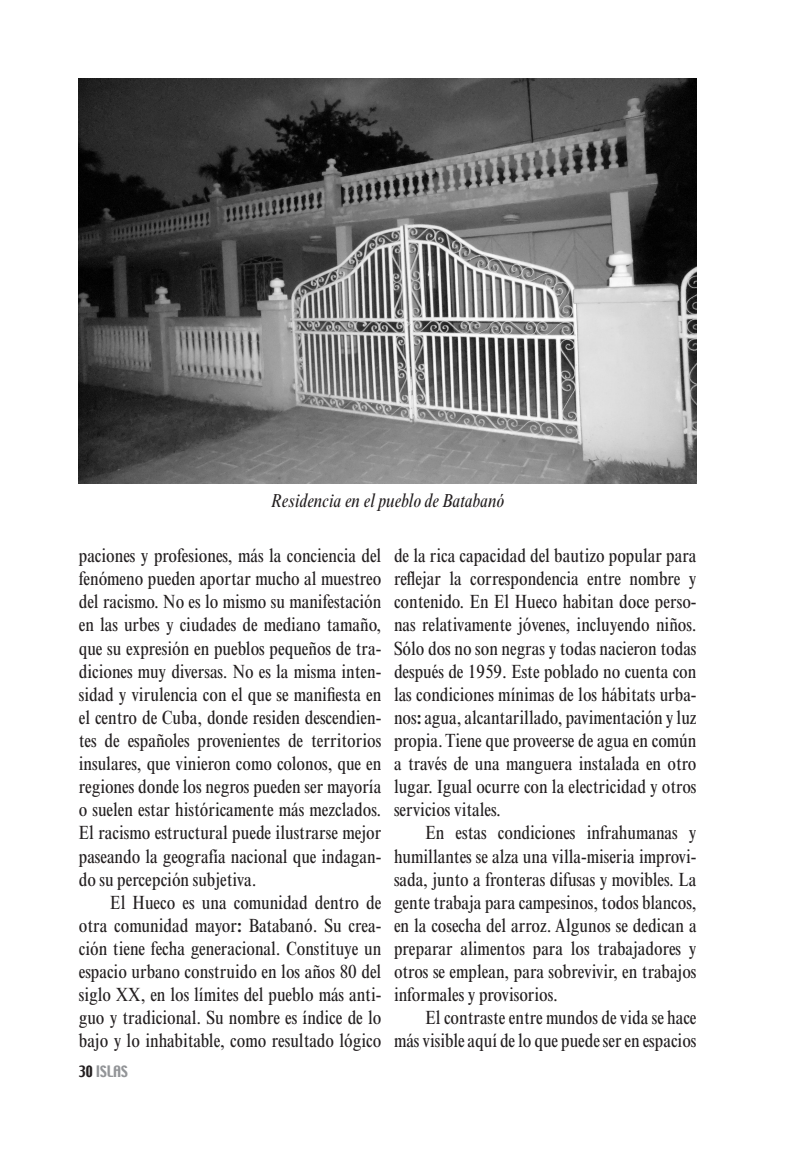
<style>
.page{position:relative;width:788px;height:1166px;background:#fff}
.page>*{position:absolute;margin:0;border:0;box-sizing:border-box;transform-origin:0 0}
.PárrafoArtículos{font:condensed 19.25px/23.1px "Times New Roman";letter-spacing:-.005em;color:#231f20;text-align:justify}
.PieDeFotos{font:italic condensed 19.25px "Times New Roman";letter-spacing:-.005em;color:#231f20}
.t1{font:14px "Techno";letter-spacing:-.005em;color:#939598}
.s1{font-weight:700}
.s2{color:#231f20}
</style>
<div class="page">
<img style="left:79px;top:79px;width:617px;height:404px">
<p class="PieDeFotos" style="left:271px;top:489px;width:234px">Residencia en el pueblo de Batabanó</p>
<p class="PárrafoArtículos" style="left:79px;top:544px;width:304px">paciones y profesiones, más la conciencia del fenómeno pueden aportar mucho al muestreo del racismo. No es lo mismo su manifestación en las urbes y ciudades de mediano tamaño, que su expresión en pueblos pequeños de tra&shy;diciones muy diversas. No es la misma inten&shy;sidad y virulencia con el que se manifiesta en el centro de Cuba, donde residen descendien&shy;tes de españoles provenientes de territorios insulares, que vinieron como colonos, que en regiones donde los negros pueden ser mayoría o suelen estar históricamente más mezclados.<br>El racismo estructural puede ilustrarse mejor paseando la geografía nacional que indagan&shy;do su percepción subjetiva.</p>
<p class="PárrafoArtículos" style="left:79px;top:890px;width:304px;text-indent:32px">El Hueco es una comunidad dentro de otra comunidad mayor<span class="s1">:</span> Batabanó. Su crea&shy;ción tiene fecha generacional. Constituye un espacio urbano construido en los años 80 del siglo XX, en los límites del pueblo más anti&shy;guo y tradicional. Su nombre es índice de lo bajo y lo inhabitable, como resultado lógico</p>
<p class="t1" style="left:79px;top:1061px;width:51px"><span class="s2">30</span> ISLAS</p>
<p class="PárrafoArtículos" style="left:394px;top:544px;width:304px">de la rica capacidad del bautizo popular para reflejar la correspondencia entre nombre y contenido. En El Hueco habitan doce perso&shy;nas relativamente jóvenes, incluyendo niños.<br>Sólo dos no son negras y todas nacieron todas después de 1959. Este poblado no cuenta con las condiciones mínimas de los hábitats urba&shy;nos<span class="s1">:</span> agua, alcantarillado, pavimentación y luz propia. Tiene que proveerse de agua en común a través de una manguera instalada en otro lugar. Igual ocurre con la electricidad y otros servicios vitales.</p>
<p class="PárrafoArtículos" style="left:394px;top:821px;width:304px;text-indent:32px">En estas condiciones infrahumanas y humillantes se alza una villa-miseria improvi&shy;sada, junto a fronteras difusas y movibles. La gente trabaja para campesinos, todos blancos, en la cosecha del arroz. Algunos se dedican a preparar alimentos para los trabajadores y otros se emplean, para sobrevivir, en trabajos informales y provisorios.</p>
<p class="PárrafoArtículos" style="left:394px;top:1006px;width:304px;text-align:right">El contraste entre mundos de vida se hace<br>más visible aquí de lo que puede ser en espacios</p>
</div>
